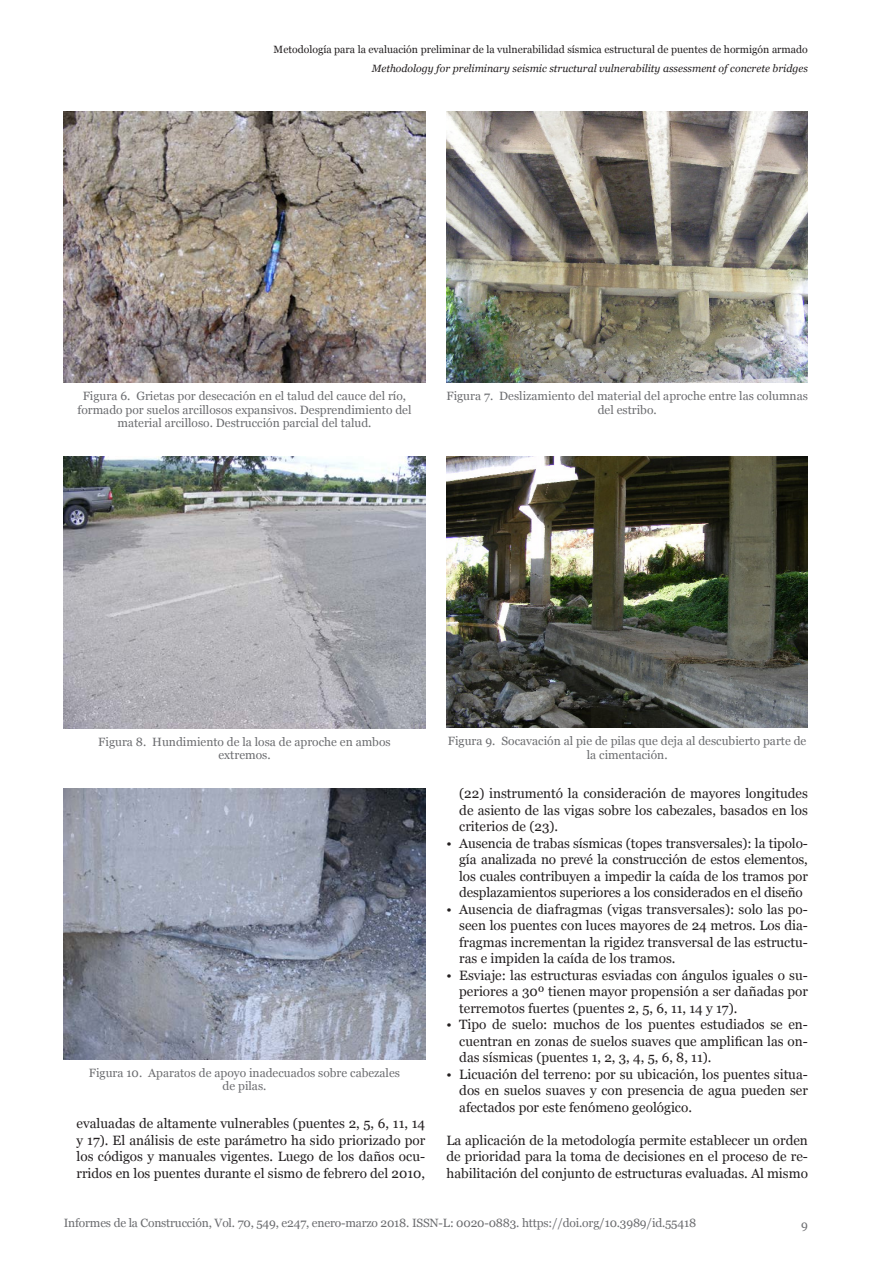
<style>
.page{position:relative;width:893px;height:1263px;background:#fff}
.page>*{position:absolute;margin:0;border:0;box-sizing:border-box;transform-origin:0 0}
.t1{font:13.5px/16.5px "Georgia";color:#231f20;text-align:justify}
.t2{font:12px/13.5px "Georgia";color:#6c6d70;text-align:center}
.t3{font:10.5px "Georgia";color:#231f20}
.t4{font:italic 10.5px "Georgia";color:#231f20}
</style>
<div class="page">
<img style="left:64px;top:111px;width:361px;height:271px">
<img style="left:64px;top:457px;width:361px;height:271px">
<img style="left:446px;top:111px;width:362px;height:271px">
<img style="left:446px;top:456px;width:362px;height:272px">
<img style="left:64px;top:788px;width:361px;height:271px">
<p class="t3" style="left:274px;top:43px;width:536px">Metodología para la evaluación preliminar de la vulnerabilidad sísmica estructural de puentes de hormigón armado</p>
<p class="t4" style="left:372px;top:63px;width:438px">Methodology for preliminary seismic structural vulnerability assessment of concrete bridges</p>
<p class="t2" style="left:77px;top:389px;width:336px">Figura 6. Grietas por desecación en el talud del cauce del río, formado por suelos arcillosos expansivos. Desprendimiento del material arcilloso. Destrucción parcial del talud.</p>
<p class="t2" style="left:446px;top:389px;width:363px">Figura 7. Deslizamiento del material del aproche entre las columnas del estribo.</p>
<p class="t2" style="left:98px;top:735px;width:294px">Figura 8. Hundimiento de la losa de aproche en ambos extremos.</p>
<p class="t2" style="left:89px;top:1066px;width:313px">Figura 10. Aparatos de apoyo inadecuados sobre cabezales de pilas.</p>
<p class="t1" style="left:77px;top:1115px;width:350px">evaluadas de altamente vulnerables (puentes 2, 5, 6, 11, 14 y 17). El análisis de este parámetro ha sido priorizado por los códigos y manuales vigentes. Luego de los daños ocu&shy;rridos en los puentes durante el sismo de febrero del 2010,</p>
<p class="t2" style="left:448px;top:734px;width:360px">Figura 9. Socavación al pie de pilas que deja al descubierto parte de la cimentación.</p>
<p class="t1" style="left:459px;top:785px;width:350px">(22) instrumentó la consideración de mayores longitudes de asiento de las vigas sobre los cabezales, basados en los criterios de (23).</p>
<p class="t1" style="left:459px;top:835px;width:350px;text-indent:-13px">• Ausencia de trabas sísmicas (topes transversales): la tipolo&shy;gía analizada no prevé la construcción de estos elementos, los cuales contribuyen a impedir la caída de los tramos por desplazamientos superiores a los considerados en el diseño</p>
<p class="t1" style="left:459px;top:901px;width:350px;text-indent:-13px">• Ausencia de diafragmas (vigas transversales): solo las po&shy;seen los puentes con luces mayores de 24 metros. Los dia&shy;fragmas incrementan la rigidez transversal de las estructu&shy;ras e impiden la caída de los tramos.</p>
<p class="t1" style="left:459px;top:967px;width:350px;text-indent:-13px">• Esviaje: las estructuras esviadas con ángulos iguales o su&shy;periores a 30º tienen mayor propensión a ser dañadas por terremotos fuertes (puentes 2, 5, 6, 11, 14 y 17).</p>
<p class="t1" style="left:459px;top:1016px;width:350px;text-indent:-13px">• Tipo de suelo: muchos de los puentes estudiados se en&shy;cuentran en zonas de suelos suaves que amplifican las on&shy;das sísmicas (puentes 1, 2, 3, 4, 5, 6, 8, 11).</p>
<p class="t1" style="left:459px;top:1066px;width:350px;text-indent:-13px">• Licuación del terreno: por su ubicación, los puentes situa&shy;dos en suelos suaves y con presencia de agua pueden ser afectados por este fenómeno geológico.</p>
<p class="t1" style="left:446px;top:1132px;width:363px">La aplicación de la metodología permite establecer un orden de prioridad para la toma de decisiones en el proceso de re&shy;habilitación del conjunto de estructuras evaluadas. Al mismo</p>
<p class="t2" style="left:64px;top:1216px;width:634px">Informes de la Construcción, Vol. 70, 549, e247, enero-marzo 2018. ISSN-L: 0020-0883. https://doi.org/10.3989/id.55418</p>
<p class="t2" style="left:801px;top:1218px;width:8px">9</p>
</div>
